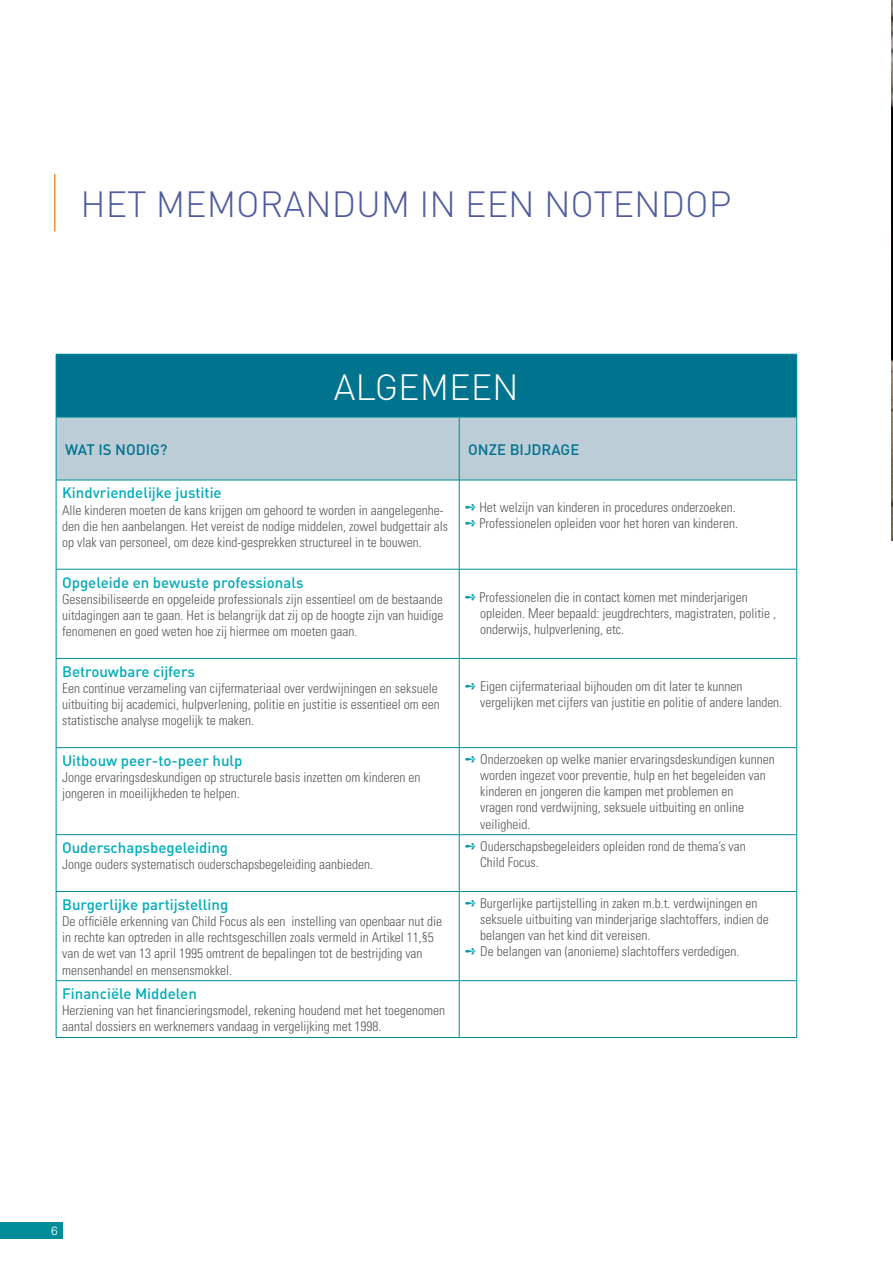
<style>
.page{position:relative;width:893px;height:1263px;background:#fff}
.page>*{position:absolute;margin:0;border:0;box-sizing:border-box;transform-origin:0 0}
.t1{font:300 36px "DIN";color:#4f5b9e}
.t2{font:300 36px "DIN";color:#fff}
.t3{font:500 15px "DIN";color:#00abb9}
.t4{font:500 15px "DIN";color:#00738e}
.t5{font:300 condensed 13.5px/16.2px "Univers LT Std";color:#58595b}
.t6{font:300 12px "Univers LT Std";color:#fff}
.s1{color:#009ca9}
</style>
<div class="page">
<div style="left:0;top:1222px;width:62px;height:17px;background:#008c99"></div>
<hr style="left:54px;top:174px;width:2px;height:57px;background:#f7941e">
<div style="left:56px;top:354px;width:741px;height:63px;background:#00738e"></div>
<div style="left:57px;top:418px;width:739px;height:62px;background:#bdcdd8"></div>
<hr style="left:56px;top:354px;width:403px;height:1px;background:#008c99">
<hr style="left:56px;top:354px;width:1px;height:63px;background:#008c99">
<hr style="left:459px;top:354px;width:338px;height:1px;background:#008c99">
<hr style="left:796px;top:354px;width:1px;height:63px;background:#008c99">
<hr style="left:56px;top:417px;width:403px;height:1px;background:#008c99">
<hr style="left:56px;top:417px;width:1px;height:63px;background:#008c99">
<hr style="left:459px;top:417px;width:338px;height:1px;background:#008c99">
<hr style="left:459px;top:417px;width:1px;height:63px;background:#008c99">
<hr style="left:796px;top:417px;width:1px;height:63px;background:#008c99">
<hr style="left:56px;top:480px;width:403px;height:1px;background:#008c99">
<hr style="left:56px;top:480px;width:1px;height:89px;background:#008c99">
<hr style="left:459px;top:480px;width:338px;height:1px;background:#008c99">
<hr style="left:459px;top:480px;width:1px;height:89px;background:#008c99">
<hr style="left:796px;top:480px;width:1px;height:89px;background:#008c99">
<hr style="left:56px;top:569px;width:403px;height:1px;background:#008c99">
<hr style="left:56px;top:569px;width:1px;height:89px;background:#008c99">
<hr style="left:459px;top:569px;width:338px;height:1px;background:#008c99">
<hr style="left:459px;top:569px;width:1px;height:89px;background:#008c99">
<hr style="left:796px;top:569px;width:1px;height:89px;background:#008c99">
<hr style="left:56px;top:658px;width:403px;height:1px;background:#008c99">
<hr style="left:56px;top:659px;width:1px;height:88px;background:#008c99">
<hr style="left:459px;top:658px;width:338px;height:1px;background:#008c99">
<hr style="left:459px;top:659px;width:1px;height:88px;background:#008c99">
<hr style="left:796px;top:659px;width:1px;height:88px;background:#008c99">
<hr style="left:56px;top:747px;width:403px;height:1px;background:#008c99">
<hr style="left:56px;top:748px;width:1px;height:86px;background:#008c99">
<hr style="left:459px;top:747px;width:338px;height:1px;background:#008c99">
<hr style="left:459px;top:748px;width:1px;height:86px;background:#008c99">
<hr style="left:796px;top:748px;width:1px;height:86px;background:#008c99">
<hr style="left:56px;top:834px;width:403px;height:1px;background:#008c99">
<hr style="left:56px;top:835px;width:1px;height:56px;background:#008c99">
<hr style="left:459px;top:834px;width:338px;height:1px;background:#008c99">
<hr style="left:459px;top:835px;width:1px;height:56px;background:#008c99">
<hr style="left:796px;top:835px;width:1px;height:56px;background:#008c99">
<hr style="left:56px;top:891px;width:403px;height:1px;background:#008c99">
<hr style="left:56px;top:892px;width:1px;height:88px;background:#008c99">
<hr style="left:459px;top:891px;width:338px;height:1px;background:#008c99">
<hr style="left:459px;top:892px;width:1px;height:88px;background:#008c99">
<hr style="left:796px;top:892px;width:1px;height:88px;background:#008c99">
<hr style="left:56px;top:980px;width:403px;height:1px;background:#008c99">
<hr style="left:56px;top:981px;width:1px;height:56px;background:#008c99">
<hr style="left:459px;top:980px;width:338px;height:1px;background:#008c99">
<hr style="left:459px;top:981px;width:1px;height:56px;background:#008c99">
<hr style="left:796px;top:981px;width:1px;height:56px;background:#008c99">
<hr style="left:56px;top:1037px;width:403px;height:1px;background:#008c99">
<hr style="left:459px;top:1037px;width:338px;height:1px;background:#008c99">
<img style="left:891px;top:0;width:2px;height:540px">
<h1 class="t1" style="left:81px;top:182px;width:652px">HET MEMORANDUM IN EEN NOTENDOP</h1>
<h1 class="t2" style="left:334px;top:365px;width:186px">ALGEMEEN</h1>
<p class="t4" style="left:65px;top:440px;width:104px">WAT IS NODIG?</p>
<p class="t4" style="left:468px;top:440px;width:113px">ONZE BIJDRAGE</p>
<p class="t3" style="left:62px;top:483px;width:161px">Kindvriendelijke justitie</p>
<p class="t5" style="left:62px;top:502px;width:387px">Alle kinderen moeten de kans krijgen om gehoord te worden in aangelegenhe&shy;den die hen aanbelangen. Het vereist de nodige middelen, zowel budgettair als op vlak van personeel, om deze kind-gesprekken structureel in te bouwen.</p>
<p class="t5" style="left:465px;top:499px;width:274px"><span class="s1">➺</span> Het welzijn van kinderen in procedures onderzoeken. <span class="s1">➺</span> Professionelen opleiden voor het horen van kinderen.</p>
<p class="t3" style="left:62px;top:573px;width:243px">Opgeleide en bewuste professionals</p>
<p class="t5" style="left:62px;top:591px;width:383px;text-align:justify">Gesensibiliseerde en opgeleide professionals zijn essentieel om de bestaande uitdagingen aan te gaan. Het is belangrijk dat zij op de hoogte zijn van huidige fenomenen en goed weten hoe zij hiermee om moeten gaan.</p>
<p class="t5" style="left:480px;top:589px;width:298px;text-indent:-15px"><span class="s1">➺</span> Professionelen die in contact komen met minderjarigen opleiden. Meer bepaald: jeugdrechters, magistraten, politie , onderwijs, hulpverlening, etc.</p>
<p class="t3" style="left:62px;top:662px;width:134px">Betrouwbare cijfers</p>
<p class="t5" style="left:62px;top:680px;width:379px">Een continue verzameling van cijfermateriaal over verdwijningen en seksuele uitbuiting bij academici, hulpverlening, politie en justitie is essentieel om een statistische analyse mogelijk te maken.</p>
<p class="t5" style="left:480px;top:678px;width:304px;text-indent:-15px"><span class="s1">➺</span> Eigen cijfermateriaal bijhouden om dit later te kunnen vergelijken met cijfers van justitie en politie of andere landen.</p>
<p class="t3" style="left:62px;top:751px;width:182px">Uitbouw peer-to-peer hulp</p>
<p class="t5" style="left:62px;top:769px;width:360px">Jonge ervaringsdeskundigen op structurele basis inzetten om kinderen en jongeren in moeilijkheden te helpen.</p>
<p class="t5" style="left:480px;top:751px;width:296px;text-indent:-15px"><span class="s1">➺</span> Onderzoeken op welke manier ervaringsdeskundigen kunnen worden ingezet voor preventie, hulp en het begeleiden van kinderen en jongeren die kampen met problemen en<br>vragen rond verdwijning, seksuele uitbuiting en online veiligheid.</p>
<p class="t3" style="left:62px;top:838px;width:168px">Ouderschapsbegeleiding</p>
<p class="t5" style="left:62px;top:856px;width:313px">Jonge ouders systematisch ouderschapsbegeleiding aanbieden.</p>
<p class="t3" style="left:62px;top:895px;width:168px">Burgerlijke partijstelling</p>
<p class="t5" style="left:62px;top:913px;width:381px">De officiële erkenning van Child Focus als een instelling van openbaar nut die in rechte kan optreden in alle rechtsgeschillen zoals vermeld in Artikel 11,§5 van de wet van 13 april 1995 omtrent de bepalingen tot de bestrijding van mensenhandel en mensensmokkel.</p>
<p class="t3" style="left:62px;top:984px;width:136px">Financiële Middelen</p>
<p class="t5" style="left:62px;top:1002px;width:384px">Herziening van het financieringsmodel, rekening houdend met het toegenomen aantal dossiers en werknemers vandaag in vergelijking met 1998.</p>
<p class="t5" style="left:480px;top:838px;width:267px;text-indent:-15px"><span class="s1">➺</span> Ouderschapsbegeleiders opleiden rond de thema’s van<br>Child Focus.</p>
<p class="t5" style="left:465px;top:895px;width:294px"><span class="s1">➺</span> Burgerlijke partijstelling in zaken m.b.t. verdwijningen en</p>
<p class="t5" style="left:480px;top:911px;width:290px">seksuele uitbuiting van minderjarige slachtoffers, indien de</p>
<p class="t5" style="left:480px;top:927px;width:172px">belangen van het kind dit vereisen.</p>
<p class="t5" style="left:465px;top:943px;width:276px"><span class="s1">➺</span> De belangen van (anonieme) slachtoffers verdedigen.</p>
<p class="t6" style="left:51px;top:1224px;width:8px">6</p>
</div>
